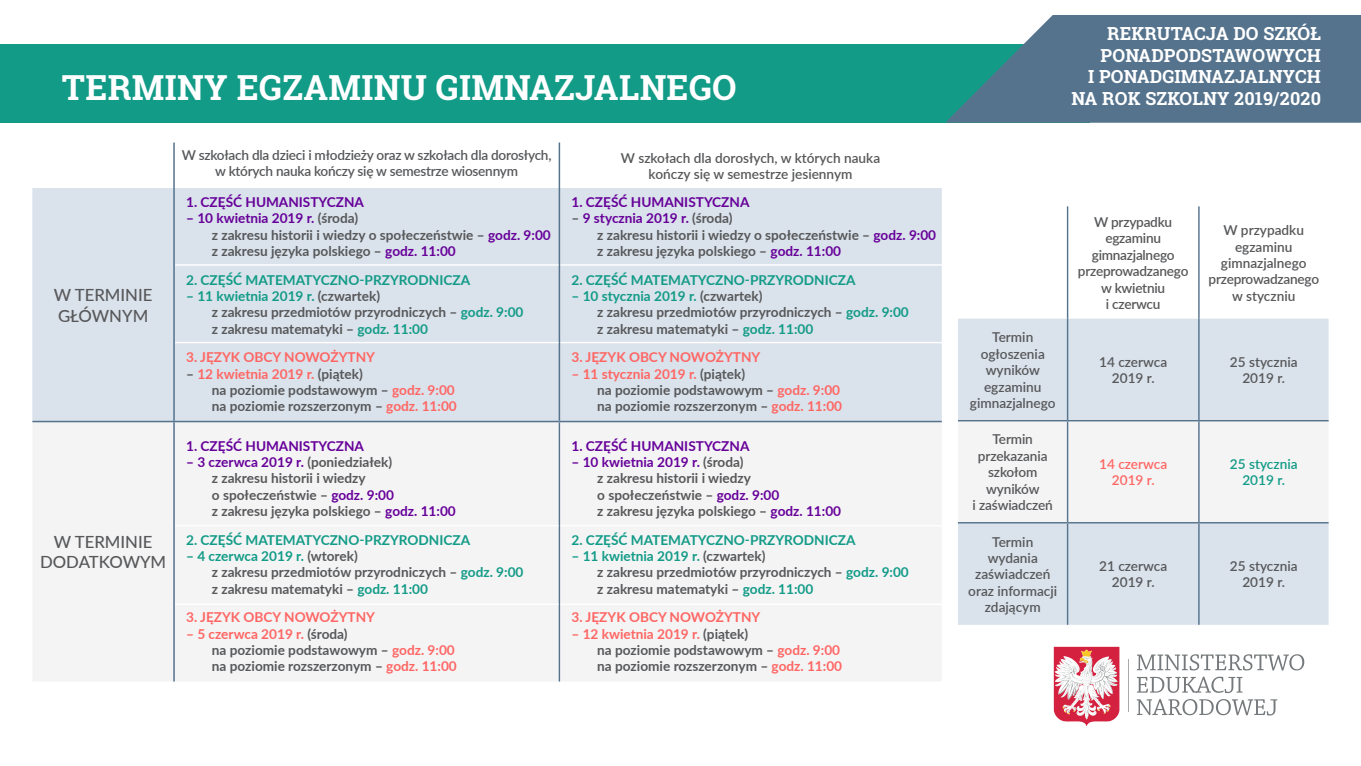
<style>
.page{position:relative;width:1361px;height:766px;background:#fff}
.page>*{position:absolute;margin:0;border:0;box-sizing:border-box;transform-origin:0 0}
.t1{font:700 34.5px "Roboto Slab";letter-spacing:.01em;color:#fff}
.t2{font:700 18px/21.6px "Roboto Slab";letter-spacing:.01em;color:#fff;text-align:right}
.t3{font:500 16.8px/20.1px "Lato";color:#57585a}
.t4{font:700 13.65px "Lato";color:#57585a}
.t5{font:600 13.65px/16.4px "Lato";letter-spacing:-.01em;color:#57585a;text-align:center}
.t6{font:700 13.65px "Lato";color:#129b87}
.t7{font:700 13.65px "Lato";color:#609}
.t8{font:700 13.65px "Lato";color:#ff6663}
.t9{font:600 13.65px/16.4px "Lato";color:#129b87;text-align:center}
.t10{font:600 13.65px/16.4px "Lato";color:#ff6663;text-align:center}
.s1{color:#57585a}
.s2{color:#609}
.s3{color:#129b87}
.s4{color:#ff6663}
</style>
<div class="page">
<div style="left:0;top:44px;width:1089px;height:79px;background:#129b87"></div>
<svg style="left:946px;top:15px;width:415px;height:108px;background:#5a7e93"></svg>
<svg style="left:1136px;top:654px;width:168px;height:61px"></svg>
<svg style="left:1054px;top:646px;width:65px;height:79px"></svg>
<hr style="left:1128px;top:658px;width:1px;height:53px;background:#a8acac">
<div style="left:32px;top:188px;width:910px;height:232px;background:#dae2eb"></div>
<div style="left:32px;top:422px;width:910px;height:259px;background:#f4f4f5"></div>
<hr style="left:173px;top:142px;width:2px;height:46px;background:#55738d">
<hr style="left:173px;top:188px;width:2px;height:232px;background:#55738d">
<hr style="left:32px;top:420px;width:142px;height:2px;background:#55738d">
<hr style="left:174px;top:420px;width:385px;height:2px;background:#55738d">
<hr style="left:173px;top:422px;width:2px;height:259px;background:#55738d">
<hr style="left:558px;top:142px;width:2px;height:46px;background:#55738d">
<hr style="left:558px;top:188px;width:2px;height:232px;background:#55738d">
<hr style="left:559px;top:420px;width:383px;height:2px;background:#55738d">
<hr style="left:559px;top:422px;width:1px;height:259px;background:#55738d">
<hr style="left:175px;top:264px;width:383px;height:1px;background:#fff">
<hr style="left:560px;top:264px;width:419px;height:1px;background:#fff">
<hr style="left:175px;top:525px;width:383px;height:1px;background:#fff">
<hr style="left:560px;top:525px;width:419px;height:1px;background:#fff">
<hr style="left:175px;top:342px;width:383px;height:1px;background:#fff">
<hr style="left:560px;top:342px;width:419px;height:1px;background:#fff">
<hr style="left:175px;top:603px;width:383px;height:2px;background:#fff">
<hr style="left:560px;top:603px;width:419px;height:2px;background:#fff">
<div style="left:958px;top:318px;width:370px;height:306px;background:#dae2eb"></div>
<div style="left:958px;top:421px;width:370px;height:101px;background:#f4f4f5"></div>
<hr style="left:1067px;top:206px;width:1px;height:112px;background:#55738d">
<hr style="left:1067px;top:318px;width:1px;height:102px;background:#55738d">
<hr style="left:1067px;top:421px;width:1px;height:101px;background:#55738d">
<hr style="left:1067px;top:523px;width:1px;height:101px;background:#55738d">
<hr style="left:958px;top:420px;width:109px;height:1px;background:#55738d">
<hr style="left:1067px;top:420px;width:132px;height:1px;background:#55738d">
<hr style="left:1199px;top:420px;width:129px;height:1px;background:#55738d">
<hr style="left:1198px;top:206px;width:1px;height:112px;background:#55738d">
<hr style="left:1198px;top:318px;width:1px;height:102px;background:#55738d">
<hr style="left:1198px;top:421px;width:1px;height:101px;background:#55738d">
<hr style="left:1198px;top:523px;width:1px;height:101px;background:#55738d">
<hr style="left:958px;top:522px;width:109px;height:1px;background:#55738d">
<hr style="left:1067px;top:522px;width:132px;height:1px;background:#55738d">
<hr style="left:1199px;top:522px;width:129px;height:1px;background:#55738d">
<p class="t1" style="left:62px;top:64px;width:676px">TERMINY EGZAMINU GIMNAZJALNEGO</p>
<p class="t3" style="left:54px;top:284px;width:100px">W TERMINIE<br>GŁÓWNYM</p>
<p class="t3" style="left:40px;top:531px;width:128px;text-align:center">W TERMINIE<br>DODATKOWYM</p>
<p class="t5" style="left:182px;top:146px;width:371px">W szkołach dla dzieci i młodzieży oraz w szkołach dla dorosłych, w których nauka kończy się w semestrze wiosennym</p>
<p class="t5" style="left:621px;top:149px;width:261px">W szkołach dla dorosłych, w których nauka kończy się w semestrze jesiennym</p>
<p class="t7" style="left:186px;top:192px;width:179px">1. CZĘŚĆ HUMANISTYCZNA</p>
<p class="t7" style="left:186px;top:208px;width:174px">– 10 kwietnia 2019 r. <span class="s1">(środa)</span></p>
<p class="t4" style="left:212px;top:225px;width:340px">z zakresu historii i wiedzy o społeczeństwie – <span class="s2">godz. 9:00</span></p>
<p class="t4" style="left:212px;top:241px;width:245px">z zakresu języka polskiego – <span class="s2">godz. 11:00</span></p>
<p class="t6" style="left:186px;top:269px;width:285px">2. CZĘŚĆ MATEMATYCZNO-PRZYRODNICZA</p>
<p class="t6" style="left:186px;top:286px;width:196px">– 11 kwietnia 2019 r. <span class="s1">(czwartek)</span></p>
<p class="t4" style="left:212px;top:302px;width:313px">z zakresu przedmiotów przyrodniczych – <span class="s3">godz. 9:00</span></p>
<p class="t4" style="left:212px;top:319px;width:218px">z zakresu matematyki – <span class="s3">godz. 11:00</span></p>
<p class="t8" style="left:186px;top:347px;width:190px">3. JĘZYK OBCY NOWOŻYTNY</p>
<p class="t8" style="left:186px;top:363px;width:178px"><span class="s1">–</span> 12 kwietnia 2019 r. <span class="s1">(piątek)</span></p>
<p class="t4" style="left:212px;top:380px;width:244px">na poziomie podstawowym – <span class="s4">godz. 9:00</span></p>
<p class="t4" style="left:212px;top:396px;width:246px">na poziomie rozszerzonym – <span class="s4">godz. 11:00</span></p>
<p class="t7" style="left:186px;top:435px;width:179px">1. CZĘŚĆ HUMANISTYCZNA</p>
<p class="t7" style="left:186px;top:452px;width:207px">– 3 czerwca 2019 r. <span class="s1">(poniedziałek)</span></p>
<p class="t4" style="left:212px;top:468px;width:155px">z zakresu historii i wiedzy</p>
<p class="t4" style="left:212px;top:484px;width:184px">o społeczeństwie – <span class="s2">godz. 9:00</span></p>
<p class="t4" style="left:212px;top:501px;width:245px">z zakresu języka polskiego – <span class="s2">godz. 11:00</span></p>
<p class="t6" style="left:186px;top:529px;width:285px">2. CZĘŚĆ MATEMATYCZNO-PRZYRODNICZA</p>
<p class="t6" style="left:186px;top:546px;width:173px">– 4 czerwca 2019 r. <span class="s1">(wtorek)</span></p>
<p class="t4" style="left:212px;top:562px;width:313px">z zakresu przedmiotów przyrodniczych – <span class="s3">godz. 9:00</span></p>
<p class="t4" style="left:212px;top:578px;width:218px">z zakresu matematyki – <span class="s3">godz. 11:00</span></p>
<p class="t8" style="left:186px;top:607px;width:190px">3. JĘZYK OBCY NOWOŻYTNY</p>
<p class="t8" style="left:186px;top:623px;width:163px">– 5 czerwca 2019 r. <span class="s1">(środa)</span></p>
<p class="t4" style="left:212px;top:639px;width:244px">na poziomie podstawowym – <span class="s4">godz. 9:00</span></p>
<p class="t4" style="left:212px;top:656px;width:246px">na poziomie rozszerzonym – <span class="s4">godz. 11:00</span></p>
<p class="t7" style="left:571px;top:192px;width:179px">1. CZĘŚĆ HUMANISTYCZNA</p>
<p class="t7" style="left:571px;top:208px;width:163px"><span class="s1">–</span> 9 stycznia 2019 r. <span class="s1">(środa)</span></p>
<p class="t4" style="left:597px;top:225px;width:340px">z zakresu historii i wiedzy o społeczeństwie – <span class="s2">godz. 9:00</span></p>
<p class="t4" style="left:597px;top:241px;width:245px">z zakresu języka polskiego – <span class="s2">godz. 11:00</span></p>
<p class="t6" style="left:571px;top:269px;width:285px">2. CZĘŚĆ MATEMATYCZNO-PRZYRODNICZA</p>
<p class="t6" style="left:571px;top:286px;width:192px">– 10 stycznia 2019 r. <span class="s1">(czwartek)</span></p>
<p class="t4" style="left:597px;top:302px;width:313px">z zakresu przedmiotów przyrodniczych – <span class="s3">godz. 9:00</span></p>
<p class="t4" style="left:597px;top:319px;width:218px">z zakresu matematyki – <span class="s3">godz. 11:00</span></p>
<p class="t8" style="left:571px;top:347px;width:190px">3. JĘZYK OBCY NOWOŻYTNY</p>
<p class="t8" style="left:571px;top:363px;width:175px">– 11 stycznia 2019 r. <span class="s1">(piątek)</span></p>
<p class="t4" style="left:597px;top:380px;width:244px">na poziomie podstawowym – <span class="s4">godz. 9:00</span></p>
<p class="t4" style="left:597px;top:396px;width:246px">na poziomie rozszerzonym – <span class="s4">godz. 11:00</span></p>
<p class="t7" style="left:571px;top:435px;width:179px">1. CZĘŚĆ HUMANISTYCZNA</p>
<p class="t7" style="left:571px;top:452px;width:174px">– 10 kwietnia 2019 r. <span class="s1">(środa)</span></p>
<p class="t4" style="left:597px;top:468px;width:155px">z zakresu historii i wiedzy</p>
<p class="t4" style="left:597px;top:484px;width:184px">o społeczeństwie – <span class="s2">godz. 9:00</span></p>
<p class="t4" style="left:597px;top:501px;width:245px">z zakresu języka polskiego – <span class="s2">godz. 11:00</span></p>
<p class="t6" style="left:571px;top:529px;width:285px">2. CZĘŚĆ MATEMATYCZNO-PRZYRODNICZA</p>
<p class="t6" style="left:571px;top:546px;width:196px">– 11 kwietnia 2019 r. <span class="s1">(czwartek)</span></p>
<p class="t4" style="left:597px;top:562px;width:313px">z zakresu przedmiotów przyrodniczych – <span class="s3">godz. 9:00</span></p>
<p class="t4" style="left:597px;top:578px;width:218px">z zakresu matematyki – <span class="s3">godz. 11:00</span></p>
<p class="t8" style="left:571px;top:607px;width:190px">3. JĘZYK OBCY NOWOŻYTNY</p>
<p class="t8" style="left:571px;top:623px;width:178px">– 12 kwietnia 2019 r. <span class="s1">(piątek)</span></p>
<p class="t4" style="left:597px;top:639px;width:244px">na poziomie podstawowym – <span class="s4">godz. 9:00</span></p>
<p class="t4" style="left:597px;top:656px;width:246px">na poziomie rozszerzonym – <span class="s4">godz. 11:00</span></p>
<p class="t2" style="left:1071px;top:22px;width:251px">REKRUTACJA DO SZKÓŁ<br>PONADPODSTAWOWYCH<br>I PONADGIMNAZJALNYCH<br>NA ROK SZKOLNY 2019/2020</p>
<p class="t5" style="left:970px;top:328px;width:87px">Termin ogłoszenia wyników egzaminu gimnazjalnego</p>
<p class="t5" style="left:972px;top:430px;width:82px">Termin przekazania szkołom wyników<br>i zaświadczeń</p>
<p class="t5" style="left:968px;top:532px;width:90px">Termin wydania zaświadczeń oraz informacji zdającym</p>
<p class="t5" style="left:1078px;top:213px;width:112px">W przypadku egzaminu gimnazjalnego przeprowadzanego w kwietniu<br>i czerwcu</p>
<p class="t5" style="left:1208px;top:221px;width:112px">W przypadku egzaminu gimnazjalnego przeprowadzanego w styczniu</p>
<p class="t5" style="left:1099px;top:353px;width:70px">14 czerwca<br>2019 r.</p>
<p class="t5" style="left:1230px;top:353px;width:69px">25 stycznia<br>2019 r.</p>
<p class="t10" style="left:1099px;top:455px;width:70px">14 czerwca<br>2019 r.</p>
<p class="t9" style="left:1230px;top:455px;width:69px">25 stycznia<br>2019 r.</p>
<p class="t5" style="left:1099px;top:557px;width:70px">21 czerwca<br>2019 r.</p>
<p class="t5" style="left:1230px;top:557px;width:69px">25 stycznia<br>2019 r.</p>
</div>
